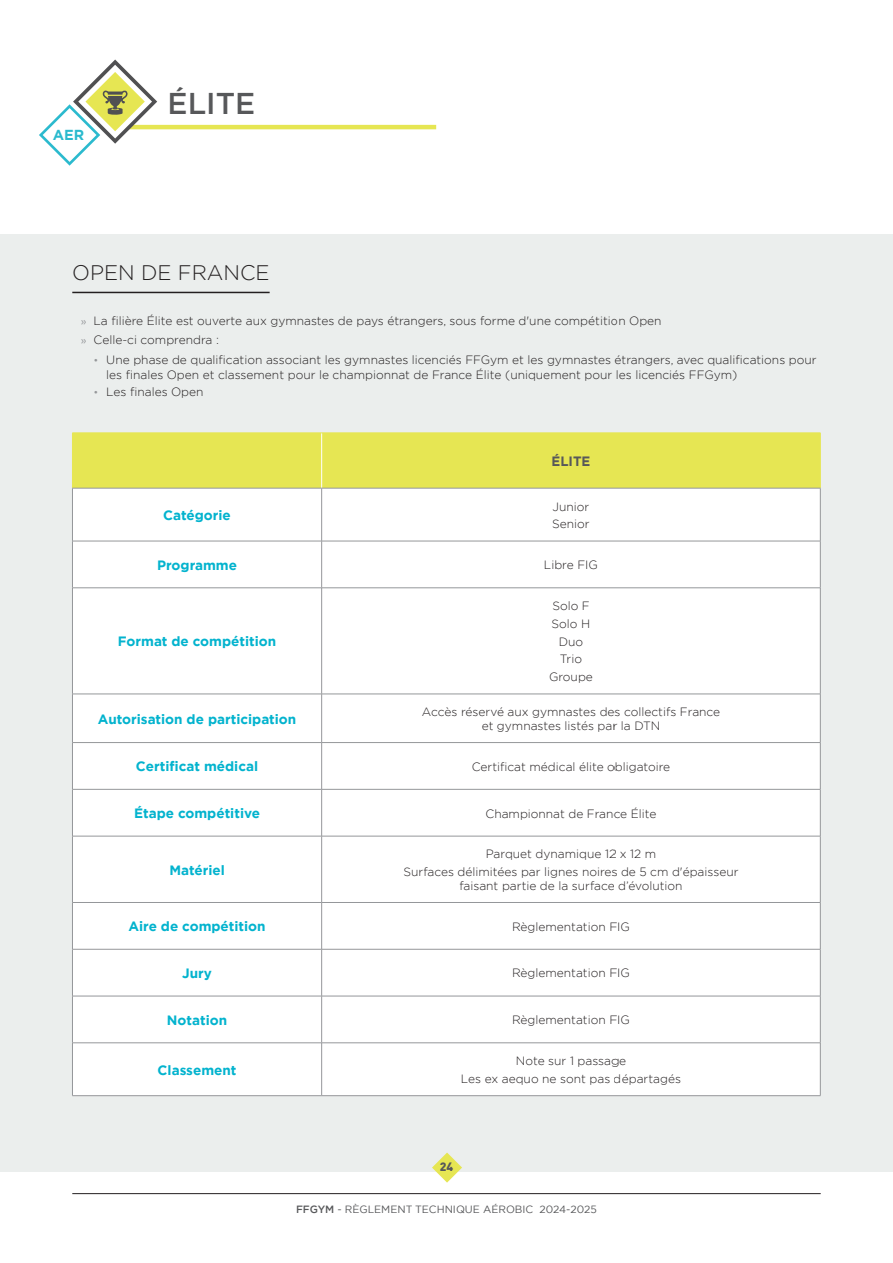
<style>
.page{position:relative;width:893px;height:1263px;background:#fff}
.page>*{position:absolute;margin:0;border:0;box-sizing:border-box;transform-origin:0 0}
.t1{font:500 30px "Gotham";color:#57585a}
.t2{font:300 21px "Gotham";color:#231f20}
.t3{font:700 14.4px "Gotham";color:#2bbace}
.t4{font:700 13.5px "Gotham";color:#03b3ce}
.t5{font:700 13.5px "Gotham";color:#57585a}
.t6{font:300 12px/17.7px "Gotham";color:#231f20;text-align:center}
.t7{font:900 12px "DIN";color:#57585a}
.t8{font:10.5px "Gotham";color:#57585a}
.s1{font-weight:400;font-size:10.5px;color:#95979a}
.s2{font-size:10.5px;color:#95979a}
.s3{font-weight:500}
</style>
<div class="page">
<div style="left:0;top:234px;width:893px;height:937px;background:#ebeeed"></div>
<svg style="left:432px;top:1152px;width:30px;height:30px"></svg>
<hr style="left:72px;top:1193px;width:749px;height:1px;background:#231f20">
<div style="left:73px;top:434px;width:747px;height:54px;background:#e6e653"></div>
<div style="left:73px;top:489px;width:747px;height:606px;background:#fff"></div>
<hr style="left:321px;top:433px;width:1px;height:55px;background:#fff">
<hr style="left:72px;top:433px;width:1px;height:55px;background:#e6e653">
<hr style="left:820px;top:433px;width:1px;height:55px;background:#e6e653">
<hr style="left:72px;top:488px;width:250px;height:1px;background:#95979a">
<hr style="left:322px;top:488px;width:498px;height:1px;background:#95979a">
<hr style="left:322px;top:742px;width:498px;height:1px;background:#95979a">
<hr style="left:322px;top:949px;width:498px;height:1px;background:#95979a">
<hr style="left:322px;top:996px;width:498px;height:1px;background:#95979a">
<hr style="left:322px;top:1042px;width:498px;height:1px;background:#95979a">
<hr style="left:322px;top:1095px;width:498px;height:1px;background:#95979a">
<hr style="left:72px;top:742px;width:250px;height:1px;background:#95979a">
<hr style="left:72px;top:949px;width:250px;height:1px;background:#95979a">
<hr style="left:72px;top:996px;width:250px;height:1px;background:#95979a">
<hr style="left:72px;top:1042px;width:250px;height:1px;background:#95979a">
<hr style="left:72px;top:1095px;width:250px;height:1px;background:#95979a">
<hr style="left:72px;top:694px;width:1px;height:48px;background:#95979a">
<hr style="left:72px;top:743px;width:1px;height:46px;background:#95979a">
<hr style="left:72px;top:903px;width:1px;height:46px;background:#95979a">
<hr style="left:72px;top:949px;width:1px;height:47px;background:#95979a">
<hr style="left:72px;top:996px;width:1px;height:47px;background:#95979a">
<hr style="left:72px;top:1043px;width:1px;height:52px;background:#95979a">
<hr style="left:820px;top:694px;width:1px;height:48px;background:#95979a">
<hr style="left:820px;top:743px;width:1px;height:46px;background:#95979a">
<hr style="left:820px;top:903px;width:1px;height:46px;background:#95979a">
<hr style="left:820px;top:949px;width:1px;height:47px;background:#95979a">
<hr style="left:820px;top:996px;width:1px;height:47px;background:#95979a">
<hr style="left:820px;top:1043px;width:1px;height:52px;background:#95979a">
<hr style="left:321px;top:694px;width:1px;height:48px;background:#95979a">
<hr style="left:321px;top:743px;width:1px;height:46px;background:#95979a">
<hr style="left:321px;top:903px;width:1px;height:46px;background:#95979a">
<hr style="left:321px;top:949px;width:1px;height:47px;background:#95979a">
<hr style="left:321px;top:996px;width:1px;height:47px;background:#95979a">
<hr style="left:321px;top:1043px;width:1px;height:52px;background:#95979a">
<hr style="left:72px;top:541px;width:1px;height:47px;background:#95979a">
<hr style="left:321px;top:541px;width:1px;height:47px;background:#95979a">
<hr style="left:820px;top:541px;width:1px;height:47px;background:#95979a">
<hr style="left:72px;top:488px;width:1px;height:53px;background:#95979a">
<hr style="left:72px;top:541px;width:250px;height:1px;background:#95979a">
<hr style="left:321px;top:488px;width:1px;height:53px;background:#95979a">
<hr style="left:820px;top:488px;width:1px;height:53px;background:#95979a">
<hr style="left:322px;top:541px;width:498px;height:1px;background:#95979a">
<hr style="left:72px;top:587px;width:250px;height:1px;background:#95979a">
<hr style="left:72px;top:588px;width:1px;height:106px;background:#95979a">
<hr style="left:72px;top:694px;width:250px;height:1px;background:#95979a">
<hr style="left:322px;top:587px;width:498px;height:1px;background:#95979a">
<hr style="left:321px;top:588px;width:1px;height:106px;background:#95979a">
<hr style="left:820px;top:588px;width:1px;height:106px;background:#95979a">
<hr style="left:322px;top:694px;width:498px;height:1px;background:#95979a">
<hr style="left:72px;top:789px;width:250px;height:1px;background:#95979a">
<hr style="left:72px;top:789px;width:1px;height:47px;background:#95979a">
<hr style="left:322px;top:789px;width:498px;height:1px;background:#95979a">
<hr style="left:321px;top:789px;width:1px;height:47px;background:#95979a">
<hr style="left:820px;top:789px;width:1px;height:47px;background:#95979a">
<hr style="left:72px;top:836px;width:250px;height:1px;background:#95979a">
<hr style="left:72px;top:836px;width:1px;height:66px;background:#95979a">
<hr style="left:72px;top:902px;width:250px;height:1px;background:#95979a">
<hr style="left:322px;top:836px;width:498px;height:1px;background:#95979a">
<hr style="left:321px;top:836px;width:1px;height:66px;background:#95979a">
<hr style="left:820px;top:836px;width:1px;height:66px;background:#95979a">
<hr style="left:322px;top:902px;width:498px;height:1px;background:#95979a">
<hr style="left:72px;top:433px;width:250px;height:1px;background:#e6e653">
<hr style="left:322px;top:433px;width:498px;height:1px;background:#e6e653">
<hr style="left:115px;top:125px;width:321px;height:4px;background:#e6e653">
<svg style="left:39px;top:60px;width:152px;height:106px"></svg>
<hr style="left:72px;top:292px;width:198px;height:1px;background:#231f20">
<p class="t3" style="left:53px;top:125px;width:33px">AER</p>
<h1 class="t1" style="left:168px;top:83px;width:89px">ÉLITE</h1>
<h2 class="t2" style="left:72px;top:260px;width:199px">OPEN DE FRANCE</h2>
<p class="t6" style="left:81px;top:311px;width:582px;line-height:19.2px;text-align:left"><span class="s1">»</span> La filière Élite est ouverte aux gymnastes de pays étrangers, sous forme d'une compétition Open <span class="s1">»</span> Celle-ci comprendra :</p>
<p class="t6" style="left:106px;top:352px;width:712px;line-height:15px;text-align:left;text-indent:-13px"><span class="s2">•</span> Une phase de qualification associant les gymnastes licenciés FFGym et les gymnastes étrangers, avec qualifications pour les finales Open et classement pour le championnat de France Élite (uniquement pour les licenciés FFGym)</p>
<p class="t6" style="left:94px;top:382px;width:112px"><span class="s2">•</span> Les finales Open</p>
<p class="t5" style="left:551px;top:452px;width:40px">ÉLITE</p>
<p class="t4" style="left:163px;top:506px;width:69px">Catégorie</p>
<p class="t6" style="left:552px;top:497px;width:39px;text-align:left">Junior<br>Senior</p>
<p class="t4" style="left:157px;top:556px;width:81px">Programme</p>
<p class="t6" style="left:544px;top:556px;width:56px">Libre FIG</p>
<p class="t4" style="left:118px;top:632px;width:160px">Format de compétition</p>
<p class="t6" style="left:549px;top:597px;width:45px">Solo F<br>Solo H<br>Duo<br>Trio<br>Groupe</p>
<p class="t4" style="left:98px;top:710px;width:200px">Autorisation de participation</p>
<p class="t6" style="left:422px;top:705px;width:300px;line-height:13.5px">Accès réservé aux gymnastes des collectifs France et gymnastes listés par la DTN</p>
<p class="t4" style="left:136px;top:758px;width:124px">Certificat médical</p>
<p class="t6" style="left:472px;top:757px;width:200px">Certificat médical élite obligatoire</p>
<p class="t4" style="left:134px;top:804px;width:127px">Étape compétitive</p>
<p class="t6" style="left:485px;top:804px;width:172px">Championnat de France Élite</p>
<p class="t4" style="left:169px;top:861px;width:57px">Matériel</p>
<p class="t6" style="left:403px;top:845px;width:336px">Parquet dynamique 12 x 12 m<br>Surfaces délimitées par lignes noires de 5 cm d'épaisseur</p>
<p class="t6" style="left:459px;top:876px;width:225px">faisant partie de la surface d’évolution</p>
<p class="t4" style="left:129px;top:917px;width:139px">Aire de compétition</p>
<p class="t6" style="left:512px;top:917px;width:119px">Règlementation FIG</p>
<p class="t4" style="left:182px;top:964px;width:31px">Jury</p>
<p class="t6" style="left:512px;top:964px;width:119px">Règlementation FIG</p>
<p class="t4" style="left:167px;top:1011px;width:62px">Notation</p>
<p class="t6" style="left:512px;top:1011px;width:119px">Règlementation FIG</p>
<p class="t4" style="left:158px;top:1061px;width:80px">Classement</p>
<p class="t6" style="left:461px;top:1052px;width:222px">Note sur 1 passage<br>Les ex aequo ne sont pas départagés</p>
<p class="t7" style="left:440px;top:1159px;width:15px">24</p>
<p class="t8" style="left:296px;top:1202px;width:302px"><span class="s3">FFGYM</span> - RÈGLEMENT TECHNIQUE AÉROBIC 2024-2025</p>
</div>
